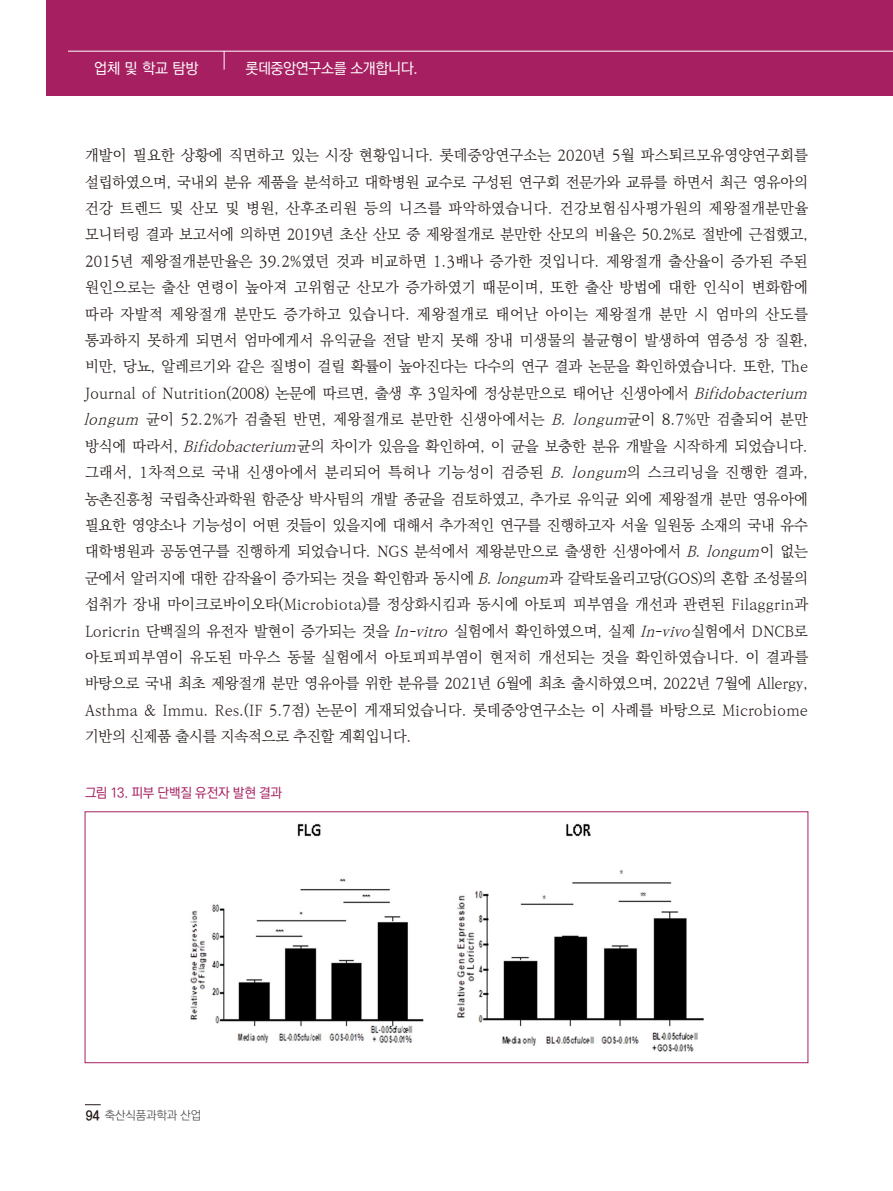
<style>
.page{position:relative;width:893px;height:1191px;background:#fff}
.page>*{position:absolute;margin:0;border:0;box-sizing:border-box;transform-origin:0 0}
.t1{font:300 15px/26.4px "Ko Pub World Batang";letter-spacing:.005em;color:#231916}
.t2{font:500 15px "Ko Pub World Dotum";letter-spacing:-.03em;color:#fff}
.t3{font:500 13.5px "Ko Pub World Dotum";letter-spacing:-.015em;color:#a62061}
.t4{font:300 12px "Ko Pub World Dotum";letter-spacing:-.01em;color:#4d4a4a}
.s1{font-style:italic}
.s2{font-weight:700;font-size:13.5px;color:#231916}
</style>
<div class="page">
<svg style="left:85px;top:1104px;width:16px;height:1px"></svg>
<div style="left:47px;top:0;width:846px;height:95px;background:#a62061"></div>
<hr style="left:68px;top:51px;width:825px;height:1px;background:#fff">
<svg style="left:224px;top:51px;width:1px;height:19px"></svg>
<img style="left:190px;top:823px;width:514px;height:229px">
<div style="left:85px;top:811px;width:723px;height:252px;border:1px solid #a62061"></div>
<p class="t2" style="left:94px;top:57px;width:106px">업체 및 학교 탐방</p>
<p class="t2" style="left:245px;top:57px;width:174px">롯데중앙연구소를 소개합니다.</p>
<p class="t1" style="left:84px;top:143px;width:730px">개발이 필요한 상황에 직면하고 있는 시장 현황입니다. 롯데중앙연구소는 2020년 5월 파스퇴르모유영양연구회를 설립하였으며, 국내외 분유 제품을 분석하고 대학병원 교수로 구성된 연구회 전문가와 교류를 하면서 최근 영유아의 건강 트렌드 및 산모 및 병원, 산후조리원 등의 니즈를 파악하였습니다. 건강보험심사평가원의 제왕절개분만율 모니터링 결과 보고서에 의하면 2019년 초산 산모 중 제왕절개로 분만한 산모의 비율은 50.2%로 절반에 근접했고, 2015년 제왕절개분만율은 39.2%였던 것과 비교하면 1.3배나 증가한 것입니다. 제왕절개 출산율이 증가된 주된 원인으로는 출산 연령이 높아져 고위험군 산모가 증가하였기 때문이며, 또한 출산 방법에 대한 인식이 변화함에 따라 자발적 제왕절개 분만도 증가하고 있습니다. 제왕절개로 태어난 아이는 제왕절개 분만 시 엄마의 산도를 통과하지 못하게 되면서 엄마에게서 유익균을 전달 받지 못해 장내 미생물의 불균형이 발생하여 염증성 장 질환, 비만, 당뇨, 알레르기와 같은 질병이 걸릴 확률이 높아진다는 다수의 연구 결과 논문을 확인하였습니다. 또한, The Journal of Nutrition(2008) 논문에 따르면, 출생 후 3일차에 정상분만으로 태어난 신생아에서 <span class="s1">Bifidobacterium longum</span> 균이 52.2%가 검출된 반면, 제왕절개로 분만한 신생아에서는 <span class="s1">B. longum</span>균이 8.7%만 검출되어 분만 방식에 따라서, <span class="s1">Bifidobacterium</span>균의 차이가 있음을 확인하여, 이 균을 보충한 분유 개발을 시작하게 되었습니다. 그래서, 1차적으로 국내 신생아에서 분리되어 특허나 기능성이 검증된 <span class="s1">B. longum</span>의 스크리닝을 진행한 결과, 농촌진흥청 국립축산과학원 함준상 박사팀의 개발 종균을 검토하였고, 추가로 유익균 외에 제왕절개 분만 영유아에 필요한 영양소나 기능성이 어떤 것들이 있을지에 대해서 추가적인 연구를 진행하고자 서울 일원동 소재의 국내 유수 대학병원과 공동연구를 진행하게 되었습니다. NGS 분석에서 제왕분만으로 출생한 신생아에서 <span class="s1">B.longum</span>이 없는 군에서 알러지에 대한 감작율이 증가되는 것을 확인함과 동시에 <span class="s1">B.longum</span>과 갈락토올리고당(GOS)의 혼합 조성물의 섭취가 장내 마이크로바이오타(Microbiota)를 정상화시킴과 동시에 아토피 피부염을 개선과 관련된 Filaggrin과 Loricrin 단백질의 유전자 발현이 증가되는 것을 <span class="s1">In-vitro</span> 실험에서 확인하였으며, 실제 <span class="s1">In-vivo</span>실험에서 DNCB로 아토피피부염이 유도된 마우스 동물 실험에서 아토피피부염이 현저히 개선되는 것을 확인하였습니다. 이 결과를 바탕으로 국내 최초 제왕절개 분만 영유아를 위한 분유를 2021년 6월에 최초 출시하였으며, 2022년 7월에 Allergy, Asthma &amp; Immu. Res.(IF 5.7점) 논문이 게재되었습니다. 롯데중앙연구소는 이 사례를 바탕으로 Microbiome 기반의 신제품 출시를 지속적으로 추진할 계획입니다.</p>
<p class="t3" style="left:85px;top:783px;width:198px">그림 13. 피부 단백질 유전자 발현 결과</p>
<p class="t4" style="left:86px;top:1106px;width:117px"><span class="s2">94</span> 축산식품과학과 산업</p>
</div>
